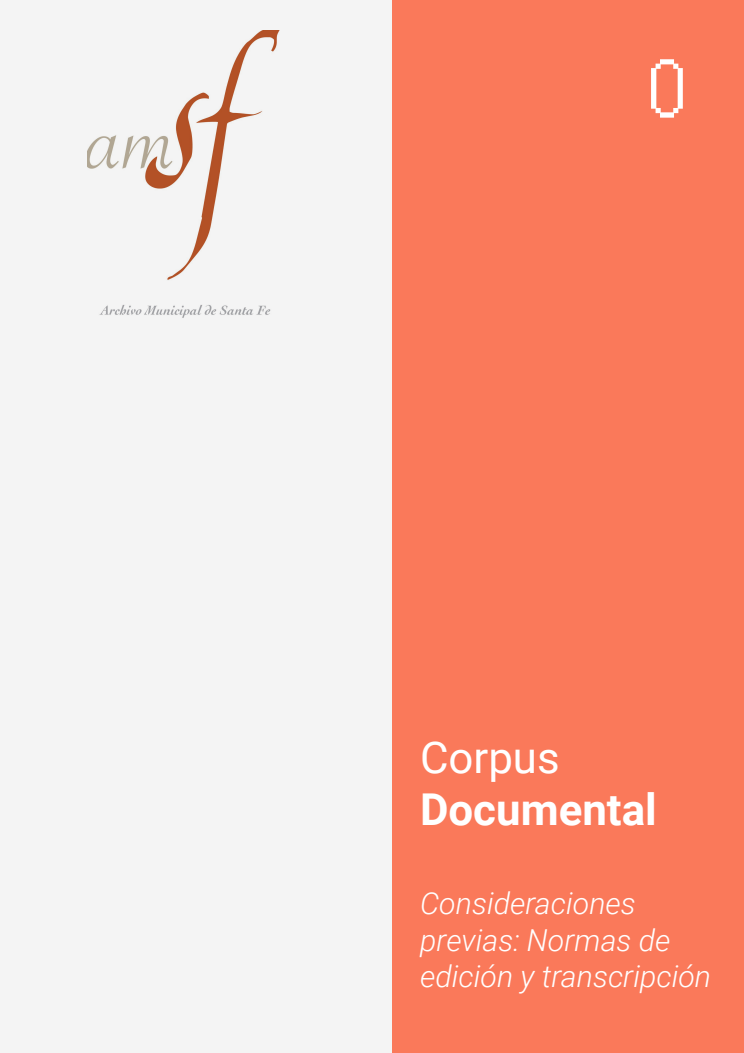
<style>
.page{position:relative;width:744px;height:1053px;background:#fff}
.page>*{position:absolute;margin:0;border:0;box-sizing:border-box;transform-origin:0 0}
.t1{font:71.6px "Dot Gothic 16";color:#fff}
.t2{font:700 43.84px/52.6px "Roboto";color:#fff}
.t3{font:italic 300 30.24px/36.3px "Roboto";color:#fff}
.s1{font-weight:400}
</style>
<div class="page">
<div style="left:0;top:0;width:744px;height:1052px;background:#f4f4f4"></div>
<img style="left:87px;top:31px;width:192px;height:287px">
<div style="left:393px;top:0;width:351px;height:1052px;background:#fa795a"></div>
<p class="t1" style="left:649px;top:53px;width:37px">0</p>
<p class="t2" style="left:420px;top:728px;width:238px"><span class="s1">Corpus<br></span>Documental</p>
<p class="t3" style="left:420px;top:883px;width:293px">Consideraciones previas: Normas de edición y transcripción</p>
</div>
